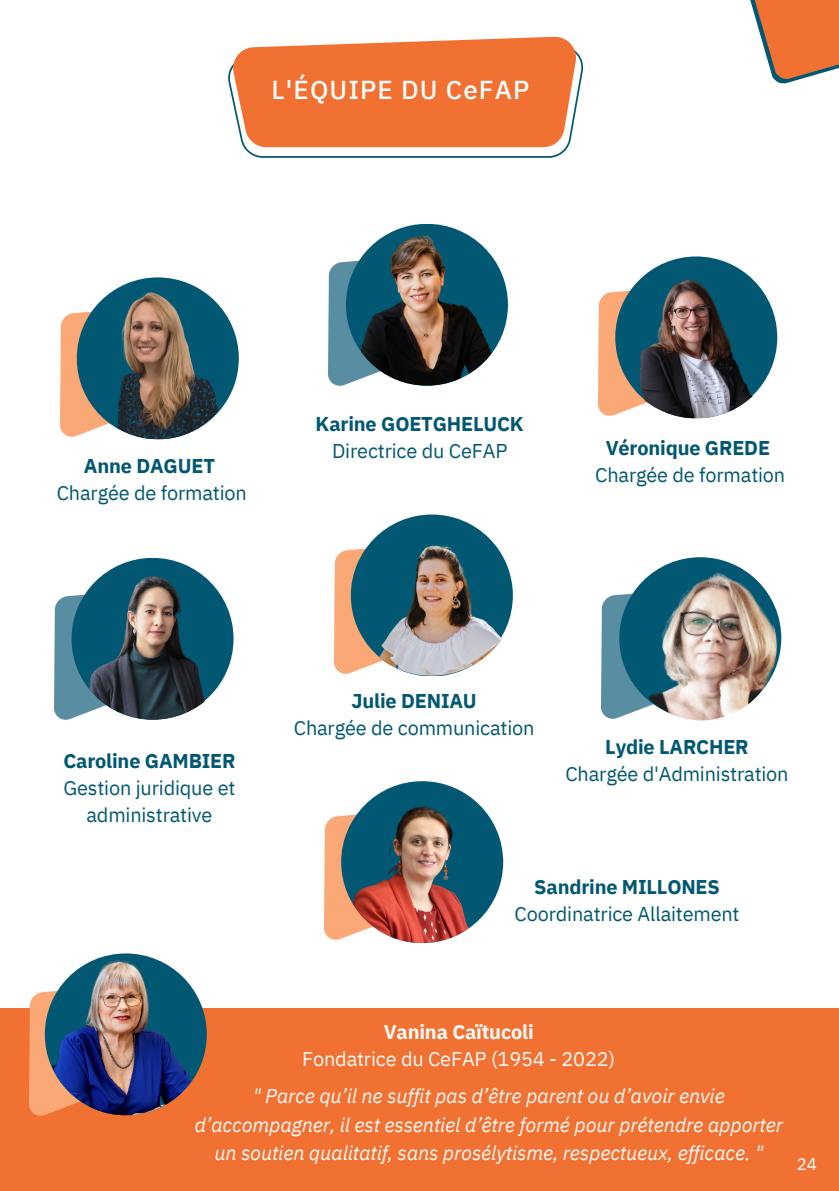
<style>
.page{position:relative;width:839px;height:1191px;background:#fff}
.page>*{position:absolute;margin:0;border:0;box-sizing:border-box;transform-origin:0 0}
.t1{font:500 26px "IBM Plex Sans Thai";letter-spacing:.04em;color:#fff}
.t2{font:italic 20px/28.4px "IBM Plex Sans";letter-spacing:-.01em;color:#fefaf7;text-align:center}
.t3{font:20px/27px "IBM Plex Sans";letter-spacing:-.01em;color:#025772;text-align:center}
.t4{font:700 20px "IBM Plex Sans";letter-spacing:-.01em;color:#025772}
.t5{font:20px "IBM Plex Sans";letter-spacing:-.01em;color:#fefaf7}
.t6{font:700 20px "IBM Plex Sans";letter-spacing:-.01em;color:#fefaf7}
.t7{font:16.8px "IBM Plex Sans";color:#fff}
</style>
<div class="page">
<svg style="left:750px;top:0;width:88px;height:84px"></svg>
<svg style="left:228px;top:51px;width:355px;height:107px"></svg>
<svg style="left:233px;top:37px;width:343px;height:110px;background:#f17c43"></svg>
<div style="left:0;top:1009px;width:838px;height:182px;background:#f17132"></div>
<div style="left:602px;top:594px;width:17px;height:125px;background:#598da1"></div>
<img style="left:619px;top:563px;width:163px;height:158px">
<img style="left:324px;top:811px;width:74px;height:129px">
<img style="left:341px;top:781px;width:162px;height:162px;border-radius:50%">
<img style="left:29px;top:987px;width:120px;height:128px">
<svg style="left:45px;top:953px;width:162px;height:162px"></svg>
<img style="left:46px;top:956px;width:159px;height:159px;border-radius:50%">
<img style="left:54px;top:595px;width:120px;height:124px">
<img style="left:71px;top:555px;width:164px;height:165px;border-radius:50%">
<img style="left:334px;top:549px;width:73px;height:124px">
<img style="left:345px;top:504px;width:172px;height:172px;border-radius:50%">
<img style="left:60px;top:307px;width:74px;height:129px">
<div style="left:77px;top:277px;width:162px;height:162px;background:#025772;border-radius:50%"></div>
<img style="left:80px;top:284px;width:156px;height:155px;border-radius:50%">
<img style="left:598px;top:291px;width:74px;height:124px">
<img style="left:613px;top:253px;width:166px;height:165px;border-radius:50%">
<img style="left:328px;top:256px;width:120px;height:129px">
<img style="left:346px;top:224px;width:162px;height:162px;border-radius:50%">
<h1 class="t1" style="left:271px;top:75px;width:259px">L'ÉQUIPE DU CeFAP</h1>
<p class="t4" style="left:84px;top:453px;width:132px">Anne DAGUET</p>
<p class="t3" style="left:57px;top:479px;width:191px">Chargée de formation</p>
<p class="t4" style="left:315px;top:410px;width:210px">Karine GOETGHELUCK</p>
<p class="t3" style="left:332px;top:437px;width:177px">Directrice du CeFAP</p>
<p class="t4" style="left:605px;top:435px;width:166px">Véronique GREDE</p>
<p class="t3" style="left:595px;top:461px;width:191px">Chargée de formation</p>
<p class="t4" style="left:63px;top:748px;width:174px">Caroline GAMBIER</p>
<p class="t3" style="left:63px;top:774px;width:173px">Gestion juridique et administrative</p>
<p class="t4" style="left:351px;top:688px;width:127px">Julie DENIAU</p>
<p class="t3" style="left:294px;top:714px;width:242px">Chargée de communication</p>
<p class="t4" style="left:605px;top:734px;width:145px">Lydie LARCHER</p>
<p class="t3" style="left:565px;top:760px;width:225px">Chargée d'Administration</p>
<p class="t4" style="left:534px;top:873px;width:187px">Sandrine MILLONES</p>
<p class="t3" style="left:514px;top:900px;width:226px">Coordinatrice Allaitement</p>
<p class="t6" style="left:384px;top:1019px;width:151px">Vanina Caïtucoli</p>
<p class="t5" style="left:302px;top:1046px;width:314px">Fondatrice du CeFAP (1954 - 2022)</p>
<p class="t2" style="left:194px;top:1082px;width:590px">" Parce qu’il ne suffit pas d’être parent ou d’avoir envie d’accompagner, il est essentiel d’être formé pour prétendre apporter un soutien qualitatif, sans prosélytisme, respectueux, efficace. "</p>
<p class="t7" style="left:796px;top:1152px;width:22px">24</p>
</div>
